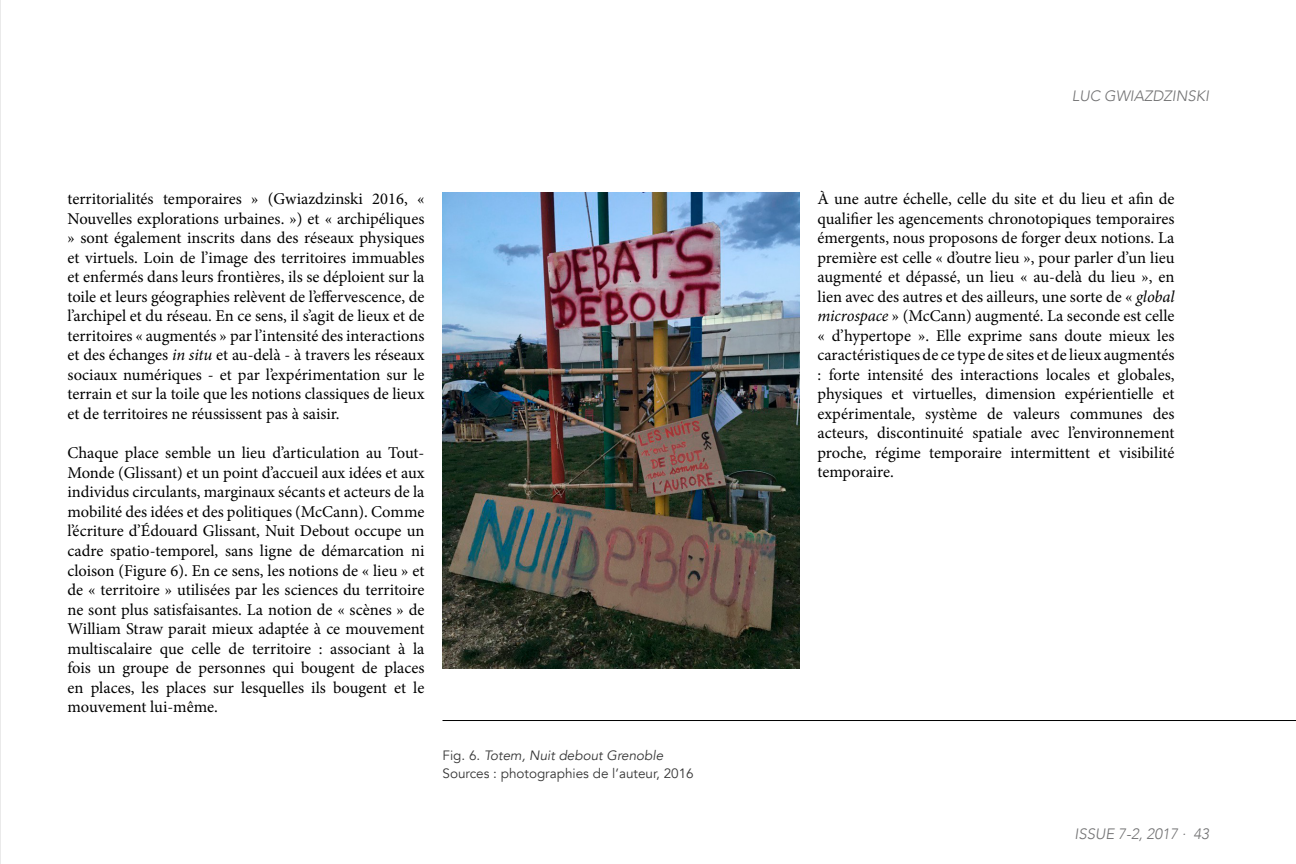
<style>
.page{position:relative;width:1296px;height:864px;background:#fff}
.page>*{position:absolute;margin:0;border:0;box-sizing:border-box;transform-origin:0 0}
.t1{font:16.5px/19.5px "Minion Pro";color:#000;text-align:justify}
.t2{font:italic 300 15px "Avenir";color:#727273}
.t3{font:13.5px/17.2px "Avenir";color:#363636}
.s1{font-style:italic}
</style>
<div class="page">
<img style="left:442px;top:192px;width:358px;height:476px">
<hr style="left:442px;top:720px;width:854px;height:1px;background:#000">
<hr style="left:0;top:0;width:1px;height:864px;background:#e4e4e4">
<p class="t1" style="left:68px;top:189px;width:359px">territorialités temporaires » (Gwiazdzinski 2016, « Nouvelles explorations urbaines. ») et « archipéliques » sont également inscrits dans des réseaux physiques et virtuels. Loin de l’image des territoires immuables et enfermés dans leurs frontières, ils se déploient sur la toile et leurs géographies relèvent de l’effervescence, de l’archipel et du réseau. En ce sens, il s’agit de lieux et de territoires « augmentés » par l’intensité des interactions et des échanges <span class="s1">in situ</span> et au-delà - à travers les réseaux sociaux numériques - et par l’expérimentation sur le terrain et sur la toile que les notions classiques de lieux et de territoires ne réussissent pas à saisir.</p>
<p class="t1" style="left:68px;top:444px;width:359px">Chaque place semble un lieu d’articulation au Tout-Monde (Glissant) et un point d’accueil aux idées et aux individus circulants, marginaux sécants et acteurs de la mobilité des idées et des politiques (McCann). Comme l’écriture d’Édouard Glissant, Nuit Debout occupe un cadre spatio-temporel, sans ligne de démarcation ni cloison (Figure 6). En ce sens, les notions de « lieu » et de « territoire » utilisées par les sciences du territoire ne sont plus satisfaisantes. La notion de « scènes » de William Straw parait mieux adaptée à ce mouvement multiscalaire que celle de territoire : associant à la fois un groupe de personnes qui bougent de places en places, les places sur lesquelles ils bougent et le mouvement lui-même.</p>
<p class="t3" style="left:442px;top:747px;width:253px">Fig. 6. <span class="s1">Totem, Nuit debout Grenoble<br></span>Sources : photographies de l’auteur, 2016</p>
<p class="t2" style="left:1072px;top:86px;width:138px">LUC GWIAZDZINSKI</p>
<p class="t1" style="left:818px;top:189px;width:359px">À une autre échelle, celle du site et du lieu et afin de qualifier les agencements chronotopiques temporaires émergents, nous proposons de forger deux notions. La première est celle « d’outre lieu », pour parler d’un lieu augmenté et dépassé, un lieu « au-delà du lieu », en lien avec des autres et des ailleurs, une sorte de « <span class="s1">global microspace</span> » (McCann) augmenté. La seconde est celle « d’hypertope ». Elle exprime sans doute mieux les caractéristiques de ce type de sites et de lieux augmentés : forte intensité des interactions locales et globales, physiques et virtuelles, dimension expérientielle et expérimentale, système de valeurs communes des acteurs, discontinuité spatiale avec l’environnement proche, régime temporaire intermittent et visibilité temporaire.</p>
<p class="t2" style="left:1075px;top:824px;width:136px">ISSUE 7-2, 2017 · 43</p>
</div>
